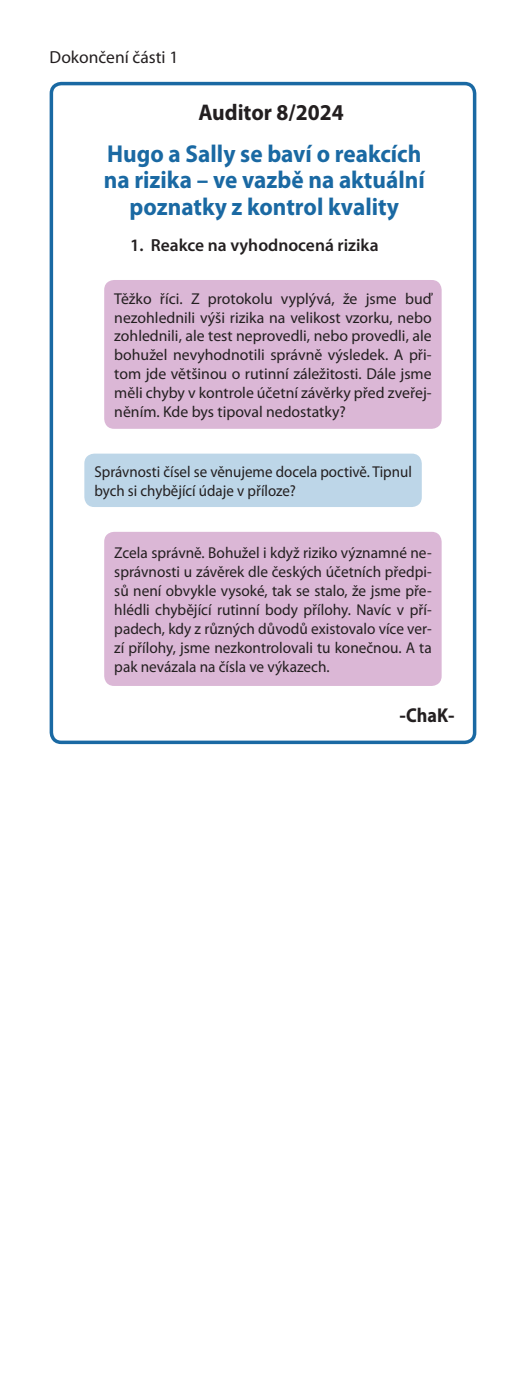
<style>
.page{position:relative;width:526px;height:1389px;background:#fff}
.page>*{position:absolute;margin:0;border:0;box-sizing:border-box;transform-origin:0 0}
.t1{font:700 24.5px/26.2px "Myriad Pro";color:#1a69a3;text-align:center;scale:.95 1}
.t2{font:700 22.75px "Myriad Pro";color:#231f20;scale:.95 1}
.t3{font:700 20.12px "Myriad Pro";color:#231f20}
.t4{font:600 17.5px "Myriad Pro";color:#231f20}
.t5{font:17.5px "Myriad Pro";color:#231f20}
.t6{font:15.75px/18.9px "Myriad Pro";color:#231f20;text-align:justify}
.t7{font:15.75px/18.9px "Myriad Pro";color:#231f20;scale:.95 1}
</style>
<div class="page">
<div style="left:50px;top:82px;width:426px;height:662px;border:4px solid #1a69a3;border-radius:10px"></div>
<div style="left:104px;top:532px;width:337px;height:154px;background:#dbb7d6;border-radius:10px"></div>
<div style="left:84px;top:454px;width:338px;height:53px;background:#bdd6e8;border-radius:10px"></div>
<div style="left:104px;top:280px;width:337px;height:149px;background:#dbb7d6;border-radius:10px"></div>
<p class="t5" style="left:50px;top:46px;width:130px">Dokončení části 1</p>
<h2 class="t2" style="left:198px;top:97px;width:154px">Auditor 8/2024</h2>
<h1 class="t1" style="left:104px;top:140px;width:339px">Hugo a Sally se baví o reakcích na rizika – ve vazbě na aktuální poznatky z kontrol kvality</h1>
<p class="t4" style="left:130px;top:234px;width:250px">1. Reakce na vyhodnocená rizika</p>
<p class="t6" style="left:114px;top:289px;width:319px">Těžko říci. Z protokolu vyplývá, že jsme buď nezohlednili výši rizika na velikost vzorku, nebo zohlednili, ale test neprovedli, nebo provedli, ale bohužel nevyhodnotili správně výsledek. A při&shy;tom jde většinou o rutinní záležitosti. Dále jsme měli chyby v kontrole účetní závěrky před zveřej&shy;něním. Kde bys tipoval nedostatky?</p>
<p class="t7" style="left:94px;top:462px;width:336px">Správnosti čísel se věnujeme docela poctivě. Tipnul bych si chybějící údaje v příloze?</p>
<p class="t6" style="left:114px;top:543px;width:319px">Zcela správně. Bohužel i když riziko významné ne&shy;správnosti u závěrek dle českých účetních předpi&shy;sů není obvykle vysoké, tak se stalo, že jsme pře&shy;hlédli chybějící rutinní body přílohy. Navíc v pří&shy;padech, kdy z různých důvodů existovalo více ver&shy;zí přílohy, jsme nezkontrolovali tu konečnou. A ta pak nevázala na čísla ve výkazech.</p>
<p class="t3" style="left:399px;top:702px;width:56px">-ChaK-</p>
</div>
